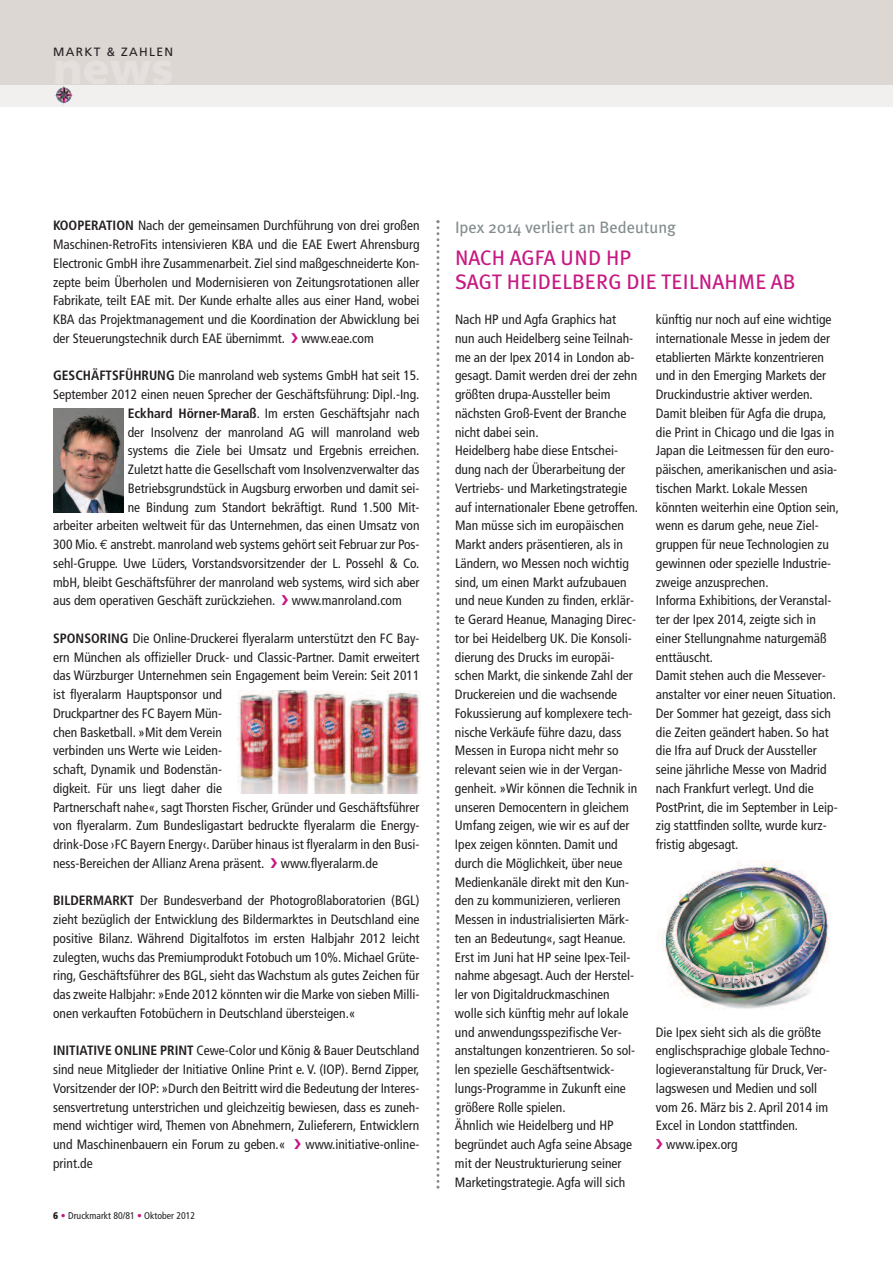
<style>
.page{position:relative;width:893px;height:1263px;background:#fff}
.page>*{position:absolute;margin:0;border:0;box-sizing:border-box;transform-origin:0 0}
.t1{font:21px/24px "Meta Plus";letter-spacing:.005em;color:#c61882}
.t2{font:16.5px "Meta Plus";color:#838c8e}
.t3{font:condensed 13.5px/18.8px "Frutiger";color:#231f20;text-align:justify}
.t4{font:12px "Frutiger";letter-spacing:.11em;color:#231f20}
.t5{font:condensed 9.75px "Frutiger";color:#231f20}
.s1{font-weight:700}
.s2{font-family:"Euro Mono";font-stretch:normal}
.s3{font-weight:900}
.s4{font-weight:700;color:#c61882}
.s5{color:#c61882}
</style>
<div class="page">
<svg style="left:436px;top:220px;width:3px;height:969px"></svg>
<img style="left:662px;top:862px;width:168px;height:147px">
<div style="left:0;top:0;width:893px;height:85px;background:#ddd7d4"></div>
<div style="left:0;top:85px;width:893px;height:21px;background:#f1f0ef"></div>
<svg style="left:64px;top:88px;width:9px;height:12px"></svg>
<img style="left:53px;top:409px;width:70px;height:104px">
<img style="left:237px;top:690px;width:184px;height:104px">
<p class="t4" style="left:53px;top:47px;width:122px">MARKT &amp; ZAHLEN</p>
<p class="t3" style="left:53px;top:217px;width:368px"><span class="s1">KOOPERATION</span> Nach der gemeinsamen Durchführung von drei großen Maschinen-RetroFits intensivieren KBA und die EAE Ewert Ahrensburg Electronic GmbH ihre Zusammenarbeit. Ziel sind maßgeschneiderte Kon&shy;zepte beim Überholen und Modernisieren von Zeitungsrotationen aller Fabrikate, teilt EAE mit. Der Kunde erhalte alles aus einer Hand, wobei KBA das Projektmanagement und die Koordination der Abwicklung bei der Steuerungstechnik durch EAE übernimmt. www.eae.com</p>
<p class="t3" style="left:53px;top:367px;width:368px"><span class="s1">GESCHÄFTSFÜHRUNG</span> Die manroland web systems GmbH hat seit 15.</p>
<p class="t3" style="left:53px;top:386px;width:368px">September 2012 einen neuen Sprecher der Geschäftsführung: Dipl.-Ing.</p>
<p class="t3" style="left:128px;top:405px;width:293px"><span class="s1">Eckhard Hörner-Maraß</span>. Im ersten Geschäftsjahr nach</p>
<p class="t3" style="left:128px;top:424px;width:293px">der Insolvenz der manroland AG will manroland web</p>
<p class="t3" style="left:128px;top:442px;width:293px">systems die Ziele bei Umsatz und Ergebnis erreichen.</p>
<p class="t3" style="left:128px;top:461px;width:293px">Zuletzt hatte die Gesellschaft vom Insolvenzverwalter das</p>
<p class="t3" style="left:128px;top:480px;width:293px">Betriebsgrundstück in Augsburg erworben und damit sei-</p>
<p class="t3" style="left:128px;top:499px;width:293px">ne Bindung zum Standort bekräftigt. Rund 1.500 Mit-</p>
<p class="t3" style="left:53px;top:517px;width:368px">arbeiter arbeiten weltweit für das Unternehmen, das einen Umsatz von</p>
<p class="t3" style="left:53px;top:536px;width:368px">300 Mio.<span class="s2">€</span> anstrebt. manroland web systems gehört seit Februar zur Pos-</p>
<p class="t3" style="left:53px;top:555px;width:368px">sehl-Gruppe. Uwe Lüders, Vorstandsvorsitzender der L. Possehl &amp; Co.</p>
<p class="t3" style="left:53px;top:574px;width:368px">mbH, bleibt Geschäftsführer der manroland web systems, wird sich aber</p>
<p class="t3" style="left:53px;top:592px;width:350px">aus dem operativen Geschäft zurückziehen. www.manroland.com</p>
<p class="t3" style="left:53px;top:630px;width:368px;text-align:left"><span class="s1">SPONSORING</span> Die Online-Druckerei flyeralarm unterstützt den FC Bay&shy;ern München als offizieller Druck- und Classic-Partner. Damit erweitert das Würzburger Unternehmen sein Engagement beim Verein: Seit 2011 ist flyeralarm Hauptsponsor und<br>Druckpartner des FC Bayern Mün-<br>chen Basketball. »Mit dem Verein<br>verbinden uns Werte wie Leiden-<br>schaft, Dynamik und Bodenstän-<br>digkeit. Für uns liegt daher die<br>Partnerschaft nahe«, sagt Thorsten Fischer, Gründer und Geschäftsführer von flyeralarm. Zum Bundesligastart bedruckte flyeralarm die Energy&shy;drink-Dose ›FC Bayern Energy‹. Darüber hinaus ist flyeralarm in den Busi&shy;ness-Bereichen der Allianz Arena präsent. www.flyeralarm.de</p>
<p class="t3" style="left:53px;top:892px;width:368px"><span class="s1">BILDERMARKT</span> Der Bundesverband der Photogroßlaboratorien (BGL) zieht bezüglich der Entwicklung des Bildermarktes in Deutschland eine positive Bilanz. Während Digitalfotos im ersten Halbjahr 2012 leicht zulegten, wuchs das Premiumprodukt Fotobuch um 10%. Michael Grüte&shy;ring, Geschäftsführer des BGL, sieht das Wachstum als gutes Zeichen für das zweite Halbjahr: »Ende 2012 könnten wir die Marke von sieben Milli&shy;onen verkauften Fotobüchern in Deutschland übersteigen.«</p>
<p class="t3" style="left:53px;top:1042px;width:368px"><span class="s1">INITIATIVE ONLINE PRINT</span> Cewe-Color und König &amp; Bauer Deutschland sind neue Mitglieder der Initiative Online Print e. V. (IOP). Bernd Zipper, Vorsitzender der IOP: »Durch den Beitritt wird die Bedeutung der Interes&shy;sensvertretung unterstrichen und gleichzeitig bewiesen, dass es zuneh&shy;mend wichtiger wird, Themen von Abnehmern, Zulieferern, Entwicklern und Maschinenbauern ein Forum zu geben.«</p>
<p class="t3" style="left:305px;top:1136px;width:115px">www.initiative-online-</p>
<p class="t3" style="left:53px;top:1155px;width:41px">print.de</p>
<p class="t5" style="left:53px;top:1212px;width:143px"><span class="s3">6</span> <span class="s4">•</span> Druckmarkt 80/81 <span class="s5">•</span> Oktober 2012</p>
<p class="t2" style="left:455px;top:218px;width:222px">Ipex 2014 verliert an Bedeutung</p>
<h1 class="t1" style="left:455px;top:246px;width:342px">NACH AGFA UND HP<br>SAGT HEIDELBERG DIE TEILNAHME AB</h1>
<p class="t3" style="left:455px;top:311px;width:185px;text-align:left">Nach HP und Agfa Graphics hat nun auch Heidelberg seine Teilnah&shy;me an der Ipex 2014 in London ab&shy;gesagt. Damit werden drei der zehn größten drupa-Aussteller beim nächsten Groß-Event der Branche nicht dabei sein.<br>Heidelberg habe diese Entschei&shy;dung nach der Überarbeitung der<br>Vertriebs- und Marketingstrategie auf internationaler Ebene getroffen.<br>Man müsse sich im europäischen<br>Markt anders präsentieren, als in<br>Ländern, wo Messen noch wichtig sind, um einen Markt aufzubauen und neue Kunden zu finden, erklär&shy;te Gerard Heanue, Managing Direc&shy;tor bei Heidelberg UK. Die Konsoli&shy;dierung des Drucks im europäi&shy;schen Markt, die sinkende Zahl der<br>Druckereien und die wachsende<br>Fokussierung auf komplexere tech&shy;nische Verkäufe führe dazu, dass<br>Messen in Europa nicht mehr so relevant seien wie in der Vergan&shy;genheit. »Wir können die Technik in unseren Democentern in gleichem<br>Umfang zeigen, wie wir es auf der<br>Ipex zeigen könnten. Damit und durch die Möglichkeit, über neue<br>Medienkanäle direkt mit den Kun&shy;den zu kommunizieren, verlieren<br>Messen in industrialisierten Märk&shy;ten an Bedeutung«, sagt Heanue.<br>Erst im Juni hat HP seine Ipex-Teil&shy;nahme abgesagt. Auch der Herstel&shy;ler von Digitaldruckmaschinen wolle sich künftig mehr auf lokale und anwendungsspezifische Ver&shy;anstaltungen konzentrieren. So sol&shy;len spezielle Geschäftsentwick&shy;lungs-Programme in Zukunft eine größere Rolle spielen.<br>Ähnlich wie Heidelberg und HP begründet auch Agfa seine Absage mit der Neustrukturierung seiner<br>Marketingstrategie. Agfa will sich</p>
<p class="t3" style="left:656px;top:311px;width:185px;text-align:left">künftig nur noch auf eine wichtige internationale Messe in jedem der etablierten Märkte konzentrieren und in den Emerging Markets der<br>Druckindustrie aktiver werden.<br>Damit bleiben für Agfa die drupa, die Print in Chicago und die Igas in<br>Japan die Leitmessen für den euro&shy;päischen, amerikanischen und asia&shy;tischen Markt. Lokale Messen könnten weiterhin eine Option sein, wenn es darum gehe, neue Ziel&shy;gruppen für neue Technologien zu gewinnen oder spezielle Industrie&shy;zweige anzusprechen.<br>Informa Exhibitions, der Veranstal&shy;ter der Ipex 2014, zeigte sich in einer Stellungnahme naturgemäß enttäuscht.<br>Damit stehen auch die Messever&shy;anstalter vor einer neuen Situation.<br>Der Sommer hat gezeigt, dass sich die Zeiten geändert haben. So hat die Ifra auf Druck der Aussteller seine jährliche Messe von Madrid nach Frankfurt verlegt. Und die<br>PostPrint, die im September in Leip&shy;zig stattfinden sollte, wurde kurz&shy;fristig abgesagt.</p>
<p class="t3" style="left:656px;top:1023px;width:167px">Die Ipex sieht sich als die größte</p>
<p class="t3" style="left:656px;top:1042px;width:175px">englischsprachige globale Techno-</p>
<p class="t3" style="left:656px;top:1061px;width:173px">logieveranstaltung für Druck, Ver-</p>
<p class="t3" style="left:656px;top:1080px;width:163px">lagswesen und Medien und soll</p>
<p class="t3" style="left:656px;top:1098px;width:174px">vom 26. März bis 2. April 2014 im</p>
<p class="t3" style="left:656px;top:1117px;width:144px">Excel in London stattfinden.</p>
<p class="t3" style="left:666px;top:1136px;width:73px">www.ipex.org</p>
</div>
